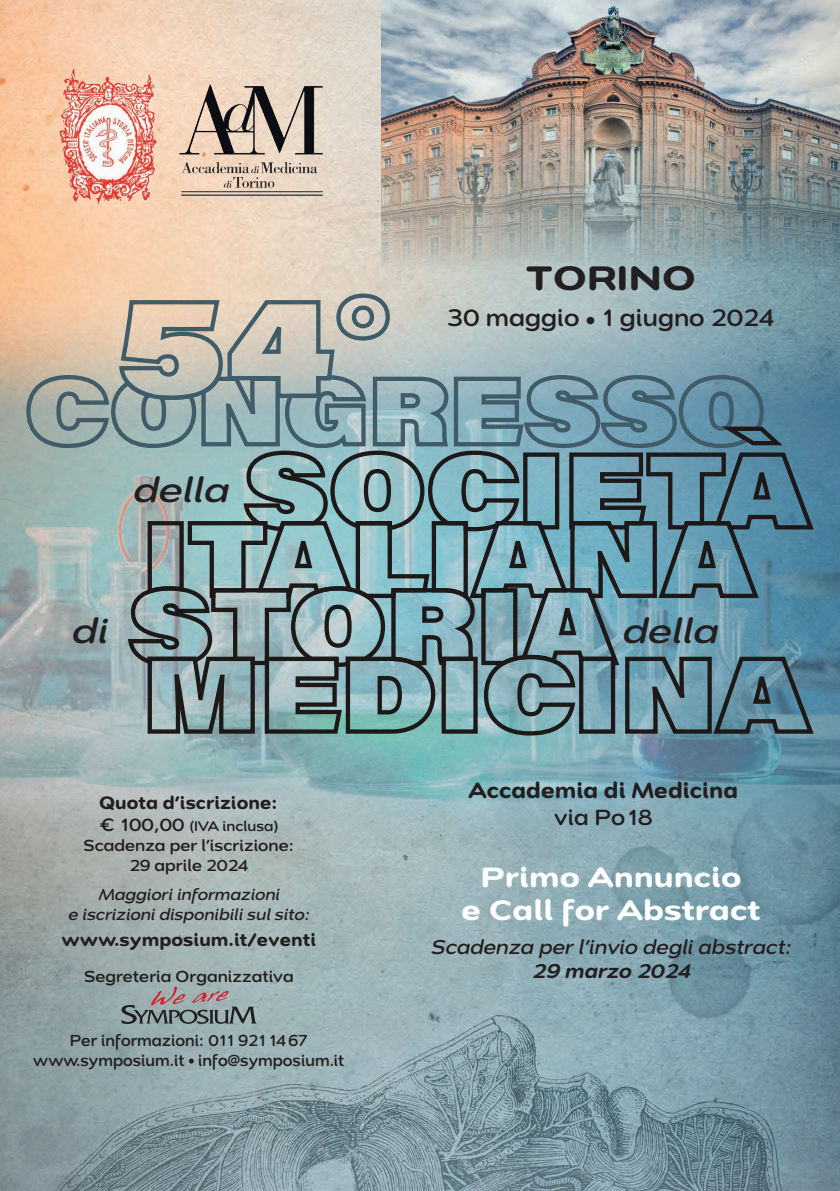
<style>
.page{position:relative;width:840px;height:1191px;background:#fff}
.page>*{position:absolute;margin:0;border:0;box-sizing:border-box;transform-origin:0 0}
.t1{font:italic 700 34.4px "Montag";color:#231f20}
.t2{font:900 34px "Montag";color:#231f20}
.t3{font:900 28px/33.6px "Montag";color:#fff;text-align:center}
.t4{font:700 24px "Montag";color:#231f20;scale:.9 1}
.t5{font:900 22px "Montag";color:#231f20;scale:.9 1}
.t6{font:700 22px "Montag";color:#231f20;scale:.9 1}
.t7{font:italic 700 20px "Montag";color:#231f20;scale:.9 1}
.t8{font:italic 900 20px "Montag";color:#231f20;scale:.9 1}
.t9{font:900 18px "Montag";color:#231f20;scale:.9 1}
.t10{font:700 16px/20px "Montag";color:#231f20;text-align:center;scale:.85 1}
.t11{font:700 16px/20px "Montag";color:#231f20;text-align:center;scale:.9 1}
.t12{font:italic 700 16px/20px "Montag";color:#231f20;text-align:center;scale:.9 1}
.t13{font:700 14px "Montag";color:#231f20;scale:.9 1}
.s1{font-size:18px}
.s2{font-size:12px}
</style>
<div class="page">
<img style="left:0;top:0;width:839px;height:1191px">
<img style="left:0;top:283px;width:839px;height:572px">
<img style="left:179px;top:82px;width:146px;height:115px">
<img style="left:57px;top:65px;width:109px;height:147px">
<img style="left:381px;top:0;width:458px;height:329px">
<svg style="left:145px;top:652px;width:671px;height:85px;background:#6c8d94"></svg>
<div style="left:336px;top:293px;width:53px;height:47px;border:4px solid #405c69;border-radius:50%"></div>
<svg style="left:241px;top:448px;width:574px;height:85px;background:#688f9b"></svg>
<svg style="left:24px;top:297px;width:763px;height:153px;background:#97a9ab"></svg>
<svg style="left:125px;top:584px;width:497px;height:85px;background:#7a959b"></svg>
<svg style="left:145px;top:519px;width:615px;height:83px;background:#6e939b"></svg>
<svg style="left:121px;top:986px;width:135px;height:38px;background:#8c9294"></svg>
<h1 class="t1" style="left:132px;top:469px;width:98px">della</h1>
<h2 class="t2" style="left:525px;top:258px;width:171px">TORINO</h2>
<h3 class="t4" style="left:447px;top:302px;width:363px">30 maggio <sub>•</sub> 1 giugno 2024</h3>
<h1 class="t1" style="left:70px;top:610px;width:38px">di</h1>
<h1 class="t1" style="left:620px;top:610px;width:98px">della</h1>
<p class="t9" style="left:99px;top:792px;width:200px">Quota d’iscrizione:</p>
<p class="t13" style="left:99px;top:817px;width:201px"><span class="s1">€ 100,00</span> (IVA inclusa)</p>
<p class="t11" style="left:83px;top:836px;width:236px">Scadenza per l’iscrizione:<br>29 aprile 2024</p>
<p class="t12" style="left:68px;top:885px;width:270px">Maggiori informazioni<br>e iscrizioni disponibili sul sito:</p>
<p class="t9" style="left:61px;top:929px;width:284px">www.symposium.it/eventi</p>
<p class="t11" style="left:84px;top:967px;width:235px">Segreteria Organizzativa</p>
<p class="t10" style="left:33px;top:1032px;width:367px">Per informazioni: 011 921 14 67 www.symposium.it <span class="s2">•</span> info@symposium.it</p>
<h3 class="t5" style="left:468px;top:777px;width:301px">Accademia di Medicina</h3>
<h3 class="t6" style="left:554px;top:803px;width:111px">via Po 18</h3>
<h3 class="t3" style="left:461px;top:860px;width:300px">Primo Annuncio<br>e Call for Abstract</h3>
<p class="t7" style="left:430px;top:935px;width:402px">Scadenza per l’invio degli abstract:</p>
<p class="t8" style="left:531px;top:959px;width:177px">29 marzo 2024</p>
</div>
